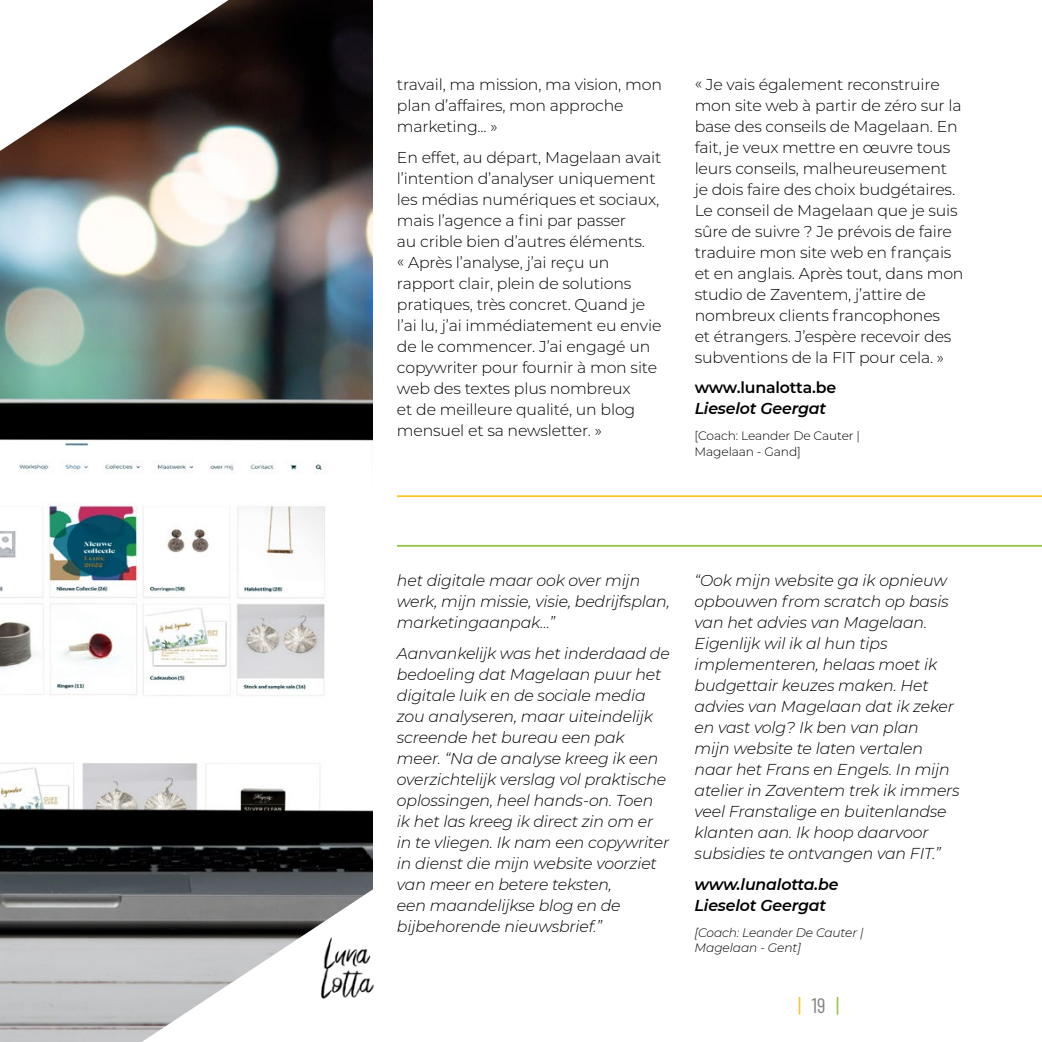
<style>
.page{position:relative;width:1042px;height:1042px;background:#fff}
.page>*{position:absolute;margin:0;border:0;box-sizing:border-box;transform-origin:0 0}
.t1{font:21px "Barlow Condensed";color:#878786}
.t2{font:300 15.75px/21px "Montserrat";letter-spacing:-.01em;color:#000}
.t3{font:italic 300 15.75px/21px "Montserrat";letter-spacing:-.01em;color:#000}
.t4{font:italic 600 15.75px/21px "Montserrat";letter-spacing:-.01em;color:#000}
.t5{font:600 15.75px "Montserrat";letter-spacing:-.01em;color:#000}
.t6{font:300 12.25px/15.8px "Montserrat";letter-spacing:-.01em;color:#000}
.t7{font:italic 300 12.25px/15.8px "Montserrat";letter-spacing:-.01em;color:#000}
.s1{color:#fdc41f}
.s2{color:#94c23d}
</style>
<div class="page">
<img style="left:0;top:0;width:372px;height:1042px">
<svg style="left:142px;top:885px;width:231px;height:157px"></svg>
<svg style="left:0;top:0;width:229px;height:151px"></svg>
<hr style="left:397px;top:495px;width:645px;height:2px;background:#fdc41f">
<hr style="left:397px;top:545px;width:645px;height:2px;background:#94c23d">
<img style="left:314px;top:936px;width:60px;height:63px">
<p class="t2" style="left:397px;top:74px;width:267px">travail, ma mission, ma vision, mon plan d’affaires, mon approche marketing... »</p>
<p class="t2" style="left:397px;top:147px;width:266px">En effet, au départ, Magelaan avait l’intention d’analyser uniquement les médias numériques et sociaux, mais l’agence a fini par passer<br>au crible bien d’autres éléments.<br>« Après l’analyse, j’ai reçu un rapport clair, plein de solutions pratiques, très concret. Quand je l’ai lu, j’ai immédiatement eu envie de le commencer. J’ai engagé un copywriter pour fournir à mon site web des textes plus nombreux<br>et de meilleure qualité, un blog mensuel et sa newsletter. »</p>
<p class="t2" style="left:694px;top:75px;width:270px">« Je vais également reconstruire mon site web à partir de zéro sur la base des conseils de Magelaan. En fait, je veux mettre en œuvre tous leurs conseils, malheureusement je dois faire des choix budgétaires.<br>Le conseil de Magelaan que je suis sûre de suivre ? Je prévois de faire traduire mon site web en français et en anglais. Après tout, dans mon studio de Zaventem, j’attire de nombreux clients francophones<br>et étrangers. J’espère recevoir des subventions de la FIT pour cela. »</p>
<p class="t5" style="left:694px;top:380px;width:143px">www.lunalotta.be</p>
<p class="t4" style="left:694px;top:399px;width:133px">Lieselot Geergat</p>
<p class="t6" style="left:694px;top:429px;width:167px">[Coach: Leander De Cauter |<br>Magelaan - Gand]</p>
<p class="t3" style="left:397px;top:570px;width:274px">het digitale maar ook over mijn werk, mijn missie, visie, bedrijfsplan, marketingaanpak…”</p>
<p class="t3" style="left:397px;top:643px;width:274px">Aanvankelijk was het inderdaad de bedoeling dat Magelaan puur het digitale luik en de sociale media zou analyseren, maar uiteindelijk screende het bureau een pak meer. “Na de analyse kreeg ik een overzichtelijk verslag vol praktische oplossingen, heel hands-on. Toen ik het las kreeg ik direct zin om er in te vliegen. Ik nam een copywriter in dienst die mijn website voorziet van meer en betere teksten,<br>een maandelijkse blog en de bijbehorende nieuwsbrief.”</p>
<p class="t3" style="left:694px;top:570px;width:267px">“Ook mijn website ga ik opnieuw opbouwen from scratch op basis van het advies van Magelaan.<br>Eigenlijk wil ik al hun tips implementeren, helaas moet ik budgettair keuzes maken. Het advies van Magelaan dat ik zeker en vast volg? Ik ben van plan<br>mijn website te laten vertalen naar het Frans en Engels. In mijn atelier in Zaventem trek ik immers veel Franstalige en buitenlandse klanten aan. Ik hoop daarvoor subsidies te ontvangen van FIT.”</p>
<p class="t4" style="left:694px;top:874px;width:145px">www.lunalotta.be<br>Lieselot Geergat</p>
<p class="t7" style="left:694px;top:924px;width:170px">[Coach: Leander De Cauter |<br>Magelaan - Gent]</p>
<h1 class="t1" style="left:798px;top:994px;width:42px"><span class="s1">|</span> 19 <span class="s2">|</span></h1>
</div>
